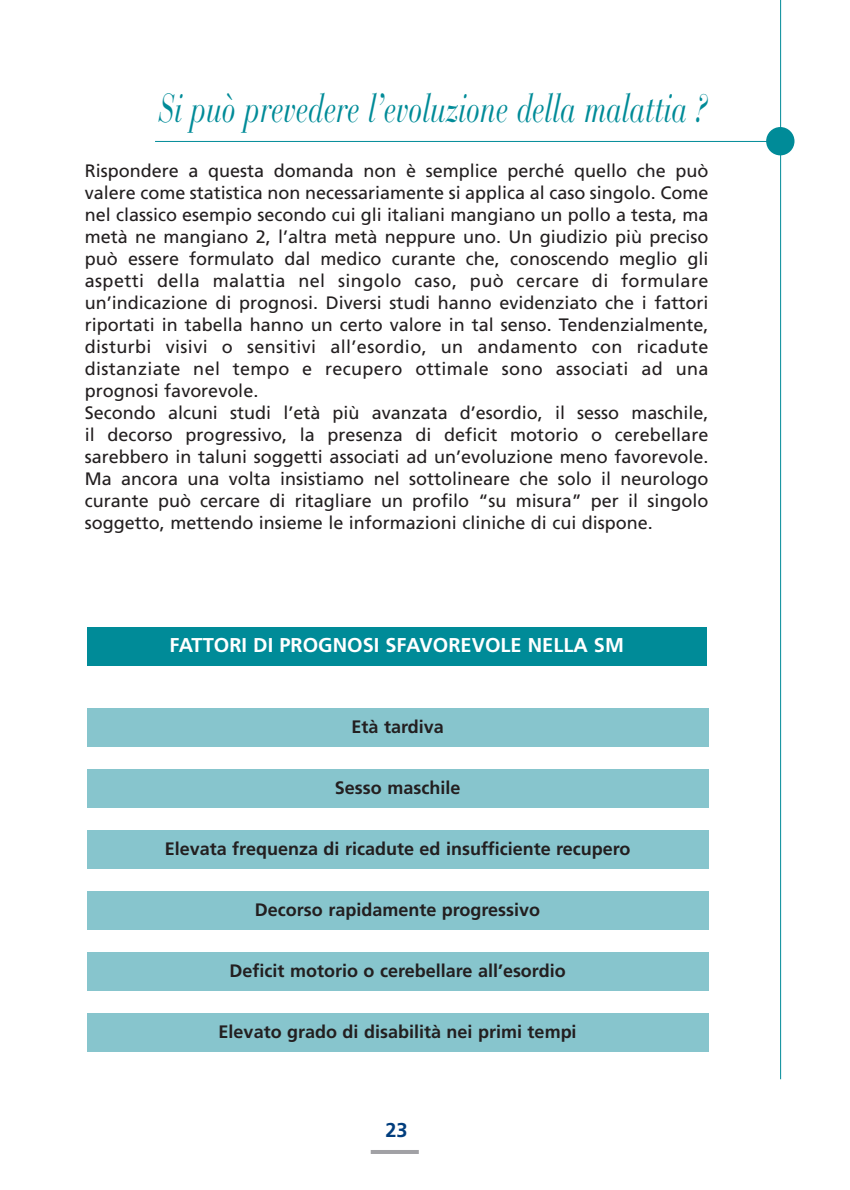
<style>
.page{position:relative;width:850px;height:1190px;background:#fff}
.page>*{position:absolute;margin:0;border:0;box-sizing:border-box;transform-origin:0 0}
.t1{font:italic 40px "Bauer Bodoni";color:#008b98;scale:.7 1}
.t2{font:700 20px "Frutiger";color:#fff}
.t3{font:700 20px "Frutiger";color:#013d7d}
.t4{font:18px/22px "Frutiger";color:#231f20}
.t5{font:700 18px "Frutiger";color:#231f20}
</style>
<div class="page">
<hr style="left:371px;top:1150px;width:48px;height:4px;background:#a1a1a5">
<hr style="left:780px;top:0;width:1px;height:1079px;background:#008b98">
<hr style="left:155px;top:141px;width:626px;height:1px;background:#008b98">
<div style="left:766px;top:127px;width:29px;height:28px;background:#008b98;border-radius:50%"></div>
<div style="left:87px;top:627px;width:619px;height:38px;background:#008b98"></div>
<div style="left:87px;top:709px;width:621px;height:38px;background:#87c5cd"></div>
<div style="left:87px;top:770px;width:621px;height:38px;background:#87c5cd"></div>
<div style="left:87px;top:831px;width:621px;height:38px;background:#87c5cd"></div>
<div style="left:87px;top:892px;width:621px;height:38px;background:#87c5cd"></div>
<div style="left:87px;top:953px;width:621px;height:38px;background:#87c5cd"></div>
<div style="left:87px;top:1014px;width:621px;height:38px;background:#87c5cd"></div>
<h1 class="t1" style="left:159px;top:93px;width:784px">Si può prevedere l’evoluzione della malattia ?</h1>
<p class="t4" style="left:85px;top:161px;width:625px">Rispondere a questa domanda non è semplice perché quello che può valere come statistica non necessariamente si applica al caso singolo. Come nel classico esempio secondo cui gli italiani mangiano un pollo a testa, ma metà ne mangiano 2, l’altra metà neppure uno. Un giudizio più preciso può essere formulato dal medico curante che, conoscendo meglio gli aspetti della malattia nel singolo caso, può cercare di formulare un’indicazione di prognosi. Diversi studi hanno evidenziato che i fattori riportati in tabella hanno un certo valore in tal senso. Tendenzialmente, disturbi visivi o sensitivi all’esordio, un andamento con ricadute distanziate nel tempo e recupero ottimale sono associati ad una prognosi favorevole.<br>Secondo alcuni studi l’età più avanzata d’esordio, il sesso maschile, il decorso progressivo, la presenza di deficit motorio o cerebellare sarebbero in taluni soggetti associati ad un’evoluzione meno favorevole.<br>Ma ancora una volta insistiamo nel sottolineare che solo il neurologo curante può cercare di ritagliare un profilo “su misura” per il singolo soggetto, mettendo insieme le informazioni cliniche di cui dispone.</p>
<p class="t2" style="left:169px;top:637px;width:456px">FATTORI DI PROGNOSI SFAVOREVOLE NELLA SM</p>
<p class="t5" style="left:352px;top:719px;width:94px">Età tardiva</p>
<p class="t5" style="left:335px;top:780px;width:127px">Sesso maschile</p>
<p class="t5" style="left:165px;top:841px;width:467px">Elevata frequenza di ricadute ed insufficiente recupero</p>
<p class="t5" style="left:255px;top:902px;width:287px">Decorso rapidamente progressivo</p>
<p class="t5" style="left:230px;top:963px;width:338px">Deficit motorio o cerebellare all’esordio</p>
<p class="t5" style="left:219px;top:1024px;width:360px">Elevato grado di disabilità nei primi tempi</p>
<p class="t3" style="left:386px;top:1122px;width:24px">23</p>
</div>
